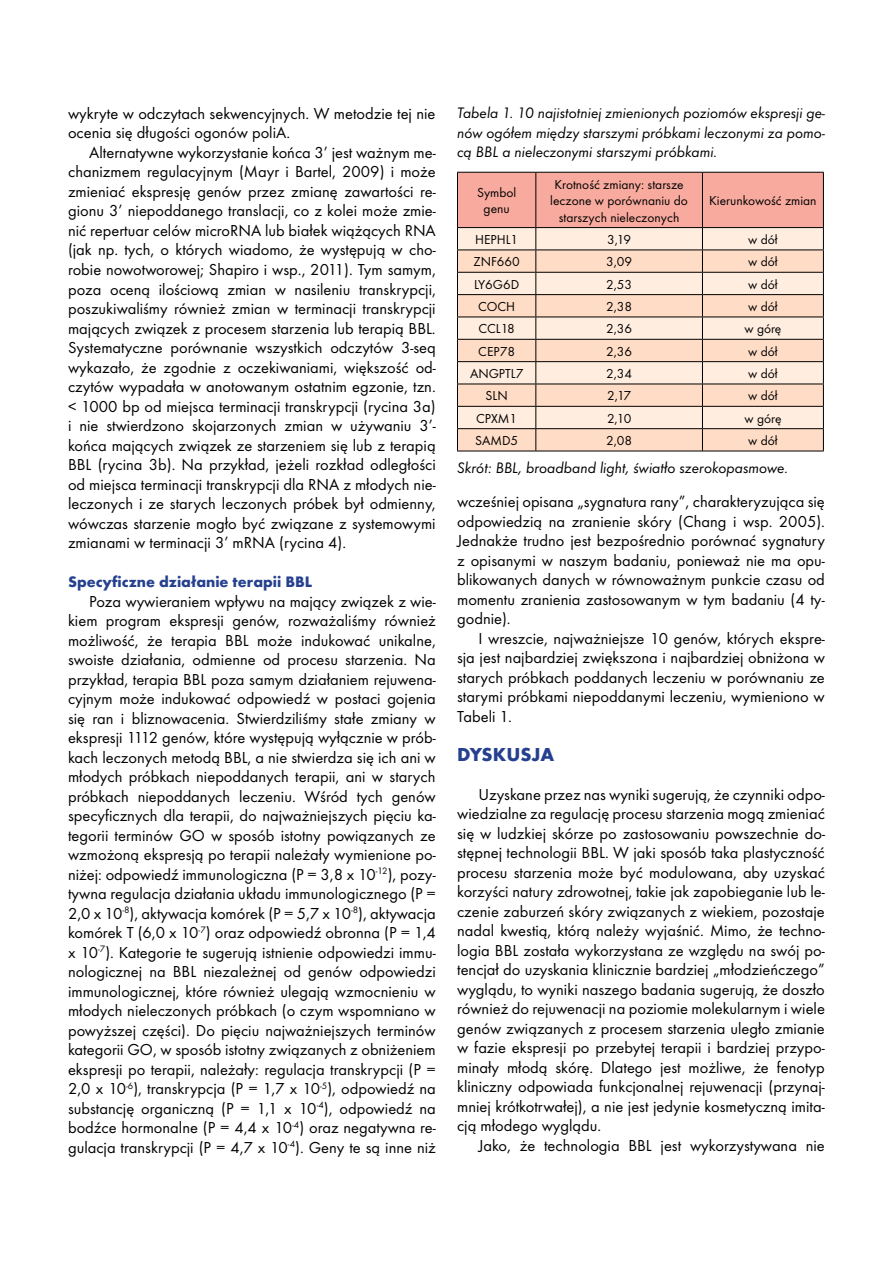
<style>
.page{position:relative;width:893px;height:1263px;background:#fff}
.page>*{position:absolute;margin:0;border:0;box-sizing:border-box;transform-origin:0 0}
.t1{font:700 19.5px "Futura TEE";color:#25408e}
.t2{font:16.5px/19.5px "Futura TEE";color:#000;text-align:justify}
.t3{font:italic 15.75px/19.5px "Futura TEE";color:#000;text-align:justify}
.t4{font:700 15.75px "Futura TEE";color:#25408e}
.t5{font:13.5px/16.5px "Futura TEE";color:#000;text-align:center}
</style>
<div class="page">
<svg style="left:457px;top:172px;width:367px;height:279px;background:#f0cdbd"></svg>
<hr style="left:457px;top:451px;width:367px;height:1px;background:#000">
<p class="t2" style="left:68px;top:103px;width:369px">wykryte w odczytach sekwencyjnych. W metodzie tej nie ocenia się długości ogonów poliA.</p>
<p class="t2" style="left:68px;top:142px;width:369px;text-indent:21px">Alternatywne wykorzystanie końca 3’ jest ważnym me&shy;chanizmem regulacyjnym (Mayr i Bartel, 2009) i może zmieniać ekspresję genów przez zmianę zawartości re&shy;gionu 3’ niepoddanego translacji, co z kolei może zmie&shy;nić repertuar celów microRNA lub białek wiążących RNA (jak np. tych, o których wiadomo, że występują w cho&shy;robie nowotworowej; Shapiro i wsp., 2011). Tym samym, poza oceną ilościową zmian w nasileniu transkrypcji, poszukiwaliśmy również zmian w terminacji transkrypcji mających związek z procesem starzenia lub terapią BBL.<br>Systematyczne porównanie wszystkich odczytów 3-seq wykazało, że zgodnie z oczekiwaniami, większość od&shy;czytów wypadała w anotowanym ostatnim egzonie, tzn. &lt; 1000 bp od miejsca terminacji transkrypcji (rycina 3a) i nie stwierdzono skojarzonych zmian w używaniu 3’- końca mających związek ze starzeniem się lub z terapią BBL (rycina 3b). Na przykład, jeżeli rozkład odległości od miejsca terminacji transkrypcji dla RNA z młodych nie&shy;leczonych i ze starych leczonych próbek był odmienny, wówczas starzenie mogło być związane z systemowymi zmianami w terminacji 3’ mRNA (rycina 4).</p>
<p class="t4" style="left:68px;top:572px;width:246px">Specyficzne działanie terapii BBL</p>
<p class="t2" style="left:68px;top:591px;width:369px;text-indent:21px">Poza wywieraniem wpływu na mający związek z wie&shy;kiem program ekspresji genów, rozważaliśmy również możliwość, że terapia BBL może indukować unikalne, swoiste działania, odmienne od procesu starzenia. Na przykład, terapia BBL poza samym działaniem rejuwena&shy;cyjnym może indukować odpowiedź w postaci gojenia się ran i bliznowacenia. Stwierdziliśmy stałe zmiany w ekspresji 1112 genów, które występują wyłącznie w prób&shy;kach leczonych metodą BBL, a nie stwierdza się ich ani w młodych próbkach niepoddanych terapii, ani w starych próbkach niepoddanych leczeniu. Wśród tych genów specyficznych dla terapii, do najważniejszych pięciu ka&shy;tegorii terminów GO w sposób istotny powiązanych ze wzmożoną ekspresją po terapii należały wymienione po&shy;niżej: odpowiedź immunologiczna (P = 3,8 x 10<sup>-12</sup>), pozy&shy;tywna regulacja działania układu immunologicznego (P = 2,0 x 10<sup>-8</sup>), aktywacja komórek (P = 5,7 x 10<sup>-8</sup>), aktywacja komórek T (6,0 x 10<sup>-7</sup>) oraz odpowiedź obronna (P = 1,4 x 10<sup>-7</sup>). Kategorie te sugerują istnienie odpowiedzi immu&shy;nologicznej na BBL niezależnej od genów odpowiedzi immunologicznej, które również ulegają wzmocnieniu w młodych nieleczonych próbkach (o czym wspomniano w powyższej części). Do pięciu najważniejszych terminów kategorii GO, w sposób istotny związanych z obniżeniem ekspresji po terapii, należały: regulacja transkrypcji (P = 2,0 x 10<sup>-6</sup>), transkrypcja (P = 1,7 x 10<sup>-5</sup>), odpowiedź na substancję organiczną (P = 1,1 x 10<sup>-4</sup>), odpowiedź na bodźce hormonalne (P = 4,4 x 10<sup>-4</sup>) oraz negatywna re&shy;gulacja transkrypcji (P = 4,7 x 10<sup>-4</sup>). Geny te są inne niż</p>
<p class="t3" style="left:457px;top:103px;width:369px">Tabela 1. 10 najistotniej zmienionych poziomów ekspresji ge&shy;nów ogółem między starszymi próbkami leczonymi za pomo&shy;cą BBL a nieleczonymi starszymi próbkami.</p>
<p class="t5" style="left:477px;top:184px;width:41px">Symbol genu</p>
<p class="t5" style="left:550px;top:176px;width:139px">Krotność zmiany: starsze leczone w porównaniu do starszych nieleczonych</p>
<p class="t5" style="left:709px;top:192px;width:109px">Kierunkowość zmian</p>
<p class="t5" style="left:475px;top:231px;width:45px">HEPHL1</p>
<p class="t5" style="left:607px;top:231px;width:26px">3,19</p>
<p class="t5" style="left:748px;top:231px;width:31px">w dół</p>
<p class="t5" style="left:473px;top:253px;width:48px">ZNF660</p>
<p class="t5" style="left:606px;top:253px;width:28px">3,09</p>
<p class="t5" style="left:748px;top:253px;width:31px">w dół</p>
<p class="t5" style="left:474px;top:276px;width:47px">LY6G6D</p>
<p class="t5" style="left:606px;top:276px;width:28px">2,53</p>
<p class="t5" style="left:748px;top:276px;width:31px">w dół</p>
<p class="t5" style="left:478px;top:298px;width:39px">COCH</p>
<p class="t5" style="left:606px;top:298px;width:28px">2,38</p>
<p class="t5" style="left:748px;top:298px;width:31px">w dół</p>
<p class="t5" style="left:478px;top:320px;width:38px">CCL18</p>
<p class="t5" style="left:606px;top:320px;width:28px">2,36</p>
<p class="t5" style="left:744px;top:320px;width:39px">w górę</p>
<p class="t5" style="left:478px;top:343px;width:38px">CEP78</p>
<p class="t5" style="left:606px;top:343px;width:28px">2,36</p>
<p class="t5" style="left:748px;top:343px;width:31px">w dół</p>
<p class="t5" style="left:470px;top:365px;width:55px">ANGPTL7</p>
<p class="t5" style="left:606px;top:365px;width:27px">2,34</p>
<p class="t5" style="left:748px;top:365px;width:31px">w dół</p>
<p class="t5" style="left:486px;top:387px;width:24px">SLN</p>
<p class="t5" style="left:607px;top:387px;width:25px">2,17</p>
<p class="t5" style="left:748px;top:387px;width:31px">w dół</p>
<p class="t5" style="left:476px;top:410px;width:42px">CPXM1</p>
<p class="t5" style="left:607px;top:410px;width:26px">2,10</p>
<p class="t5" style="left:744px;top:410px;width:39px">w górę</p>
<p class="t5" style="left:475px;top:432px;width:45px">SAMD5</p>
<p class="t5" style="left:606px;top:432px;width:28px">2,08</p>
<p class="t5" style="left:748px;top:432px;width:31px">w dół</p>
<p class="t3" style="left:457px;top:458px;width:333px">Skrót: BBL, broadband light, światło szerokopasmowe.</p>
<p class="t2" style="left:457px;top:492px;width:369px">wcześniej opisana „sygnatura rany”, charakteryzująca się odpowiedzią na zranienie skóry (Chang i wsp. 2005).<br>Jednakże trudno jest bezpośrednio porównać sygnatury z opisanymi w naszym badaniu, ponieważ nie ma opu&shy;blikowanych danych w równoważnym punkcie czasu od momentu zranienia zastosowanym w tym badaniu (4 ty&shy;godnie).</p>
<p class="t2" style="left:457px;top:628px;width:369px;text-indent:21px">I wreszcie, najważniejsze 10 genów, których ekspre&shy;sja jest najbardziej zwiększona i najbardziej obniżona w starych próbkach poddanych leczeniu w porównaniu ze starymi próbkami niepoddanymi leczeniu, wymieniono w Tabeli 1.</p>
<p class="t1" style="left:457px;top:742px;width:99px">DYSKUSJA</p>
<p class="t2" style="left:457px;top:784px;width:369px;text-indent:21px">Uzyskane przez nas wyniki sugerują, że czynniki odpo&shy;wiedzialne za regulację procesu starzenia mogą zmieniać się w ludzkiej skórze po zastosowaniu powszechnie do&shy;stępnej technologii BBL. W jaki sposób taka plastyczność procesu starzenia może być modulowana, aby uzyskać korzyści natury zdrowotnej, takie jak zapobieganie lub le&shy;czenie zaburzeń skóry związanych z wiekiem, pozostaje nadal kwestią, którą należy wyjaśnić. Mimo, że techno&shy;logia BBL została wykorzystana ze względu na swój po&shy;tencjał do uzyskania klinicznie bardziej „młodzieńczego” wyglądu, to wyniki naszego badania sugerują, że doszło również do rejuwenacji na poziomie molekularnym i wiele genów związanych z procesem starzenia uległo zmianie w fazie ekspresji po przebytej terapii i bardziej przypo&shy;minały młodą skórę. Dlatego jest możliwe, że fenotyp kliniczny odpowiada funkcjonalnej rejuwenacji (przynaj&shy;mniej krótkotrwałej), a nie jest jedynie kosmetyczną imita&shy;cją młodego wyglądu.</p>
<p class="t2" style="left:478px;top:1135px;width:348px">Jako, że technologia BBL jest wykorzystywana nie</p>
</div>
